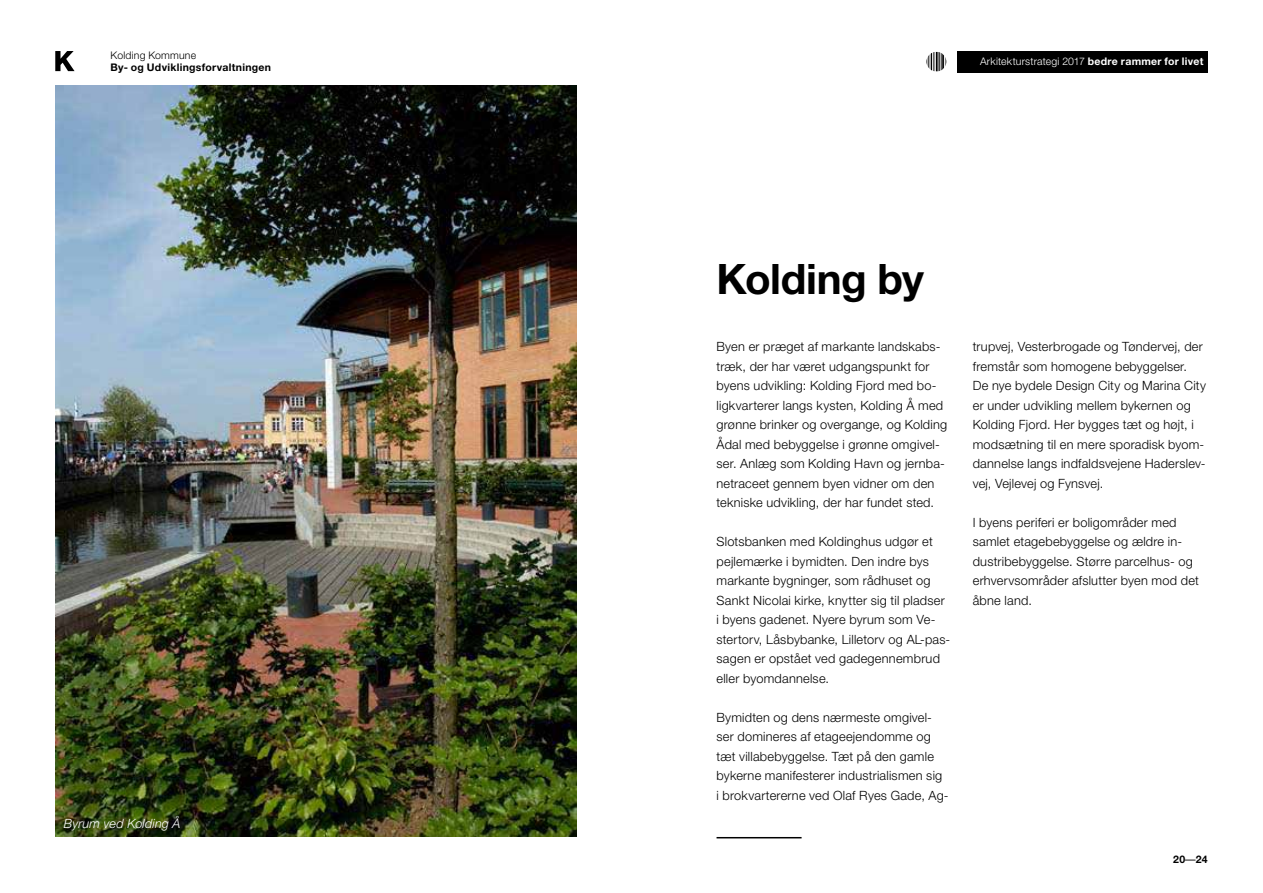
<style>
.page{position:relative;width:1263px;height:893px;background:#fff}
.page>*{position:absolute;margin:0;border:0;box-sizing:border-box;transform-origin:0 0}
.t1{font:700 42px "Helvetica Neue LT Std";letter-spacing:-.01em;color:#000}
.t2{font:300 12.75px/19.5px "Helvetica Neue LT Std";letter-spacing:.02em;color:#000}
.t3{font:italic 300 12.75px "Helvetica Neue LT Std";letter-spacing:.01em;color:#fff}
.t4{font:300 10.5px "Helvetica Neue LT Std";letter-spacing:.015em;color:#fff}
.t5{font:700 10.5px "Helvetica Neue LT Std";letter-spacing:.025em;color:#000}
.t6{font:300 10.5px "Helvetica Neue LT Std";letter-spacing:.02em;color:#000}
.s1{font-weight:700}
.s2{font-weight:400}
</style>
<div class="page">
<img style="left:55px;top:85px;width:521px;height:752px">
<svg style="left:926px;top:52px;width:20px;height:20px"></svg>
<hr style="left:941px;top:52px;width:2px;height:20px;background:#000">
<hr style="left:716px;top:837px;width:85px;height:1px;background:#000">
<svg style="left:55px;top:51px;width:20px;height:20px"></svg>
<div style="left:958px;top:51px;width:250px;height:21px;background:#000"></div>
<p class="t6" style="left:111px;top:48px;width:87px">Kolding Kommune</p>
<p class="t5" style="left:111px;top:61px;width:162px">By- og Udviklingsforvaltningen</p>
<p class="t3" style="left:64px;top:816px;width:118px">Byrum ved Kolding Å</p>
<p class="t4" style="left:980px;top:55px;width:225px">Arkitekturstrategi 2017 <span class="s1">bedre rammer for livet</span></p>
<h1 class="t1" style="left:716px;top:253px;width:209px">Kolding by</h1>
<p class="t2" style="left:716px;top:337px;width:232px">Byen er præget af markante landskabs&shy;træk, der har været udgangspunkt for byens udvikling: Kolding Fjord med bo&shy;ligkvarterer langs kysten, Kolding Å med grønne brinker og overgange, og Kolding Ådal med bebyggelse i grønne omgivel&shy;ser. Anlæg som Kolding Havn og jernba&shy;netraceet gennem byen vidner om den tekniske udvikling, der har fundet sted.</p>
<p class="t2" style="left:716px;top:532px;width:235px">Slotsbanken med Koldinghus udgør et pejlemærke i bymidten. Den indre bys markante bygninger, som rådhuset og Sankt Nicolai kirke, knytter sig til pladser<br>i byens gadenet. Nyere byrum som Ve&shy;stertorv, Låsbybanke, Lilletorv og AL-pas&shy;sagen er opstået ved gadegennembrud eller byomdannelse.</p>
<p class="t2" style="left:716px;top:707px;width:234px">Bymidten og dens nærmeste omgivel&shy;ser domineres af etageejendomme og tæt villabebyggelse. Tæt på den gamle bykerne manifesterer industrialismen sig<br>i brokvartererne ved Olaf Ryes Gade, Ag-</p>
<p class="t2" style="left:973px;top:337px;width:235px">trupvej, Vesterbrogade og Tøndervej, der fremstår som homogene bebyggelser.<br>De nye bydele Design City og Marina City er under udvikling mellem bykernen og Kolding Fjord. Her bygges tæt og højt, i modsætning til en mere sporadisk byom&shy;dannelse langs indfaldsvejene Haderslev&shy;vej, Vejlevej og Fynsvej.</p>
<p class="t2" style="left:973px;top:512px;width:228px">I byens periferi er boligområder med samlet etagebebyggelse og ældre in&shy;dustribebyggelse. Større parcelhus- og erhvervsområder afslutter byen mod det åbne land.</p>
<p class="t5" style="left:1173px;top:853px;width:36px">20<span class="s2">–</span>24</p>
</div>
